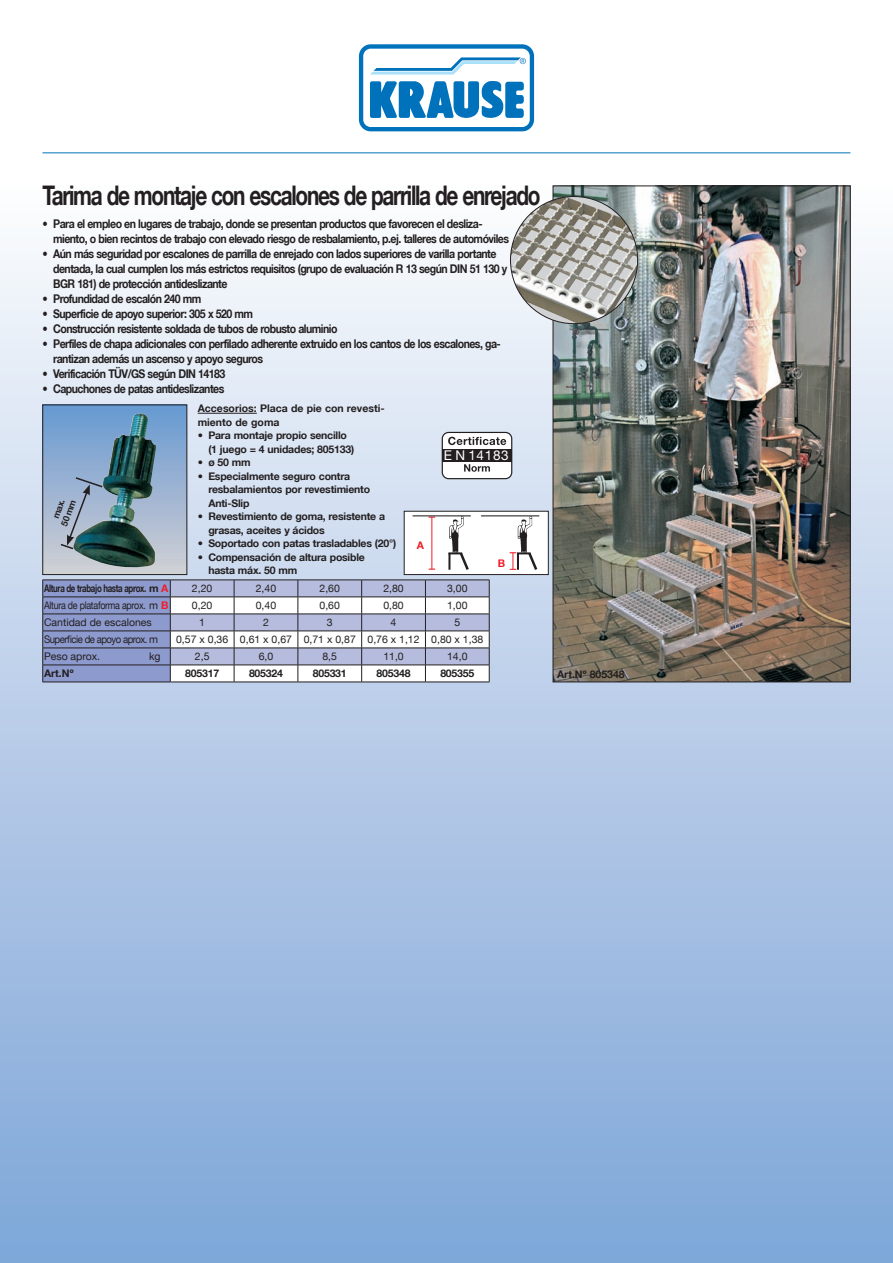
<style>
.page{position:relative;width:893px;height:1263px;background:#fff}
.page>*{position:absolute;margin:0;border:0;box-sizing:border-box;transform-origin:0 0}
.t1{font:700 27px "Helvetica Neue LT";letter-spacing:-.06em;color:#231f20;scale:.77 1}
.t2{font:13.5px "Helvetica Neue LT";letter-spacing:.05em;color:#fff}
.t3{font:700 12px/15px "Helvetica Neue LT";letter-spacing:-.05em;color:#231f20;scale:.88 1}
.t4{font:700 10.5px/13.5px "Helvetica Neue LT";letter-spacing:-.02em;color:#231f20}
.t5{font:10.5px "Helvetica Neue LT";color:#231f20}
.t6{font:700 10.5px/13.5px "Helvetica Neue LT";color:#231f20}
.t7{font:700 10.5px "Helvetica Neue LT";letter-spacing:-.04em;color:#231f20;scale:.75 1}
.t8{font:10.5px "Helvetica Neue LT";letter-spacing:-.03em;color:#231f20;scale:.85 1}
.t9{font:10.5px "Helvetica Neue LT";letter-spacing:-.05em;color:#231f20;scale:.91 1}
.t10{font:700 10.5px "Helvetica Neue LT";color:#ee1c28}
.t11{font:700 9px/10.5px "Helvetica Neue LT";color:#231f20;text-align:center}
.s1{color:#ee1c28}
.s2{font-weight:700;color:#ee1c28}
</style>
<div class="page">
<div style="left:0;top:185px;width:893px;height:1078px;background:linear-gradient(to bottom,#f7f7f9,#7ca4d7)"></div>
<hr style="left:43px;top:153px;width:807px;height:1px;background:#0072bc">
<svg style="left:357px;top:43px;width:179px;height:90px"></svg>
<svg style="left:359px;top:44px;width:175px;height:87px"></svg>
<img style="left:555px;top:188px;width:293px;height:492px">
<img style="left:510px;top:197px;width:128px;height:127px">
<div style="left:404px;top:511px;width:144px;height:63px;background:#fff"></div>
<hr style="left:481px;top:515px;width:58px;height:1px;background:#231f20">
<svg style="left:510px;top:516px;width:29px;height:54px"></svg>
<hr style="left:431px;top:517px;width:1px;height:52px;background:#ee1d23">
<hr style="left:413px;top:515px;width:58px;height:1px;background:#231f20">
<svg style="left:448px;top:516px;width:23px;height:54px"></svg>
<div style="left:404px;top:511px;width:145px;height:64px;border:1px solid #231f20"></div>
<div style="left:43px;top:405px;width:144px;height:169px;background:linear-gradient(to bottom,#6798d1,#d1d0d4)"></div>
<img style="left:74px;top:413px;width:82px;height:156px">
<div style="left:442px;top:432px;width:70px;height:47px;background:#fff;border-radius:6px"></div>
<div style="left:442px;top:432px;width:70px;height:47px;border:1px solid #231f20;border-radius:6px"></div>
<div style="left:442px;top:449px;width:70px;height:13px;background:#231f20"></div>
<svg style="left:464px;top:464px;width:26px;height:8px"></svg>
<svg style="left:448px;top:437px;width:58px;height:8px"></svg>
<hr style="left:43px;top:682px;width:127px;height:1px;background:#231f20">
<hr style="left:170px;top:682px;width:64px;height:1px;background:#231f20">
<hr style="left:234px;top:682px;width:64px;height:1px;background:#231f20">
<hr style="left:298px;top:682px;width:64px;height:1px;background:#231f20">
<hr style="left:362px;top:682px;width:63px;height:1px;background:#231f20">
<hr style="left:425px;top:682px;width:64px;height:1px;background:#231f20">
<svg style="left:42px;top:580px;width:448px;height:102px"></svg>
<hr style="left:170px;top:597px;width:64px;height:1px;background:#231f20">
<hr style="left:234px;top:597px;width:64px;height:1px;background:#231f20">
<hr style="left:298px;top:597px;width:64px;height:1px;background:#231f20">
<hr style="left:362px;top:597px;width:63px;height:1px;background:#231f20">
<hr style="left:425px;top:597px;width:64px;height:1px;background:#231f20">
<hr style="left:198px;top:413px;width:59px;height:1px;background:#231f20">
<svg style="left:59px;top:476px;width:45px;height:74px;background:#849bae"></svg>
<h1 class="t1" style="left:43px;top:179px;width:648px">Tarima de montaje con escalones de parrilla de enrejado</h1>
<p class="t3" style="left:53px;top:216px;width:520px;text-indent:-11px">• Para el empleo en lugares de trabajo, donde se presentan productos que favorecen el desliza&shy;miento, o bien recintos de trabajo con elevado riesgo de resbalamiento, p.ej. talleres de automóviles</p>
<p class="t3" style="left:53px;top:246px;width:518px;text-indent:-11px">• Aún más seguridad por escalones de parrilla de enrejado con lados superiores de varilla portante dentada, la cual cumplen los más estrictos requisitos (grupo de evaluación R 13 según DIN 51 130 y<br>BGR 181) de protección antideslizante</p>
<p class="t3" style="left:43px;top:291px;width:182px">• Profundidad de escalón 240 mm</p>
<p class="t3" style="left:43px;top:306px;width:241px">• Superficie de apoyo superior: 305 x 520 mm</p>
<p class="t3" style="left:43px;top:321px;width:337px">• Construcción resistente soldada de tubos de robusto aluminio</p>
<p class="t3" style="left:53px;top:336px;width:510px;text-indent:-11px">• Perfiles de chapa adicionales con perfilado adherente extruido en los cantos de los escalones, ga&shy;rantizan además un ascenso y apoyo seguros</p>
<p class="t3" style="left:43px;top:366px;width:209px">• Verificación TÜV/GS según DIN 14183</p>
<p class="t3" style="left:43px;top:381px;width:208px">• Capuchones de patas antideslizantes</p>
<p class="t11" style="left:49px;top:520px;width:29px;rotate:-70deg">max.<br>50 mm</p>
<p class="t6" style="left:198px;top:401px;width:188px">Accesorios: Placa de pie con revesti&shy;miento de goma</p>
<p class="t4" style="left:208px;top:428px;width:147px;text-indent:-11px">• Para montaje propio sencillo (1 juego = 4 unidades; 805133)</p>
<p class="t4" style="left:198px;top:455px;width:54px">• ø 50 mm</p>
<p class="t4" style="left:208px;top:469px;width:163px;text-indent:-11px">• Especialmente seguro contra resbalamientos por revestimiento<br>Anti-Slip</p>
<p class="t4" style="left:208px;top:509px;width:178px;text-indent:-11px">• Revestimiento de goma, resistente a grasas, aceites y ácidos</p>
<p class="t4" style="left:198px;top:536px;width:200px">• Soportado con patas trasladables (20°)</p>
<p class="t4" style="left:208px;top:550px;width:158px;text-indent:-11px">• Compensación de altura posible hasta máx. 50 mm</p>
<p class="t2" style="left:444px;top:447px;width:66px">E N 14183</p>
<p class="t10" style="left:417px;top:539px;width:9px">A</p>
<p class="t10" style="left:498px;top:556px;width:9px">B</p>
<p class="t7" style="left:44px;top:582px;width:167px">Altura de trabajo hasta aprox. m <span class="s1">A</span></p>
<p class="t5" style="left:192px;top:582px;width:22px">2,20</p>
<p class="t5" style="left:256px;top:582px;width:22px">2,40</p>
<p class="t5" style="left:320px;top:582px;width:22px">2,60</p>
<p class="t5" style="left:383px;top:582px;width:22px">2,80</p>
<p class="t5" style="left:447px;top:582px;width:22px">3,00</p>
<p class="t8" style="left:44px;top:599px;width:148px">Altura de plataforma aprox. m <span class="s2">B</span></p>
<p class="t5" style="left:192px;top:599px;width:22px">0,20</p>
<p class="t5" style="left:256px;top:599px;width:22px">0,40</p>
<p class="t5" style="left:320px;top:599px;width:22px">0,60</p>
<p class="t5" style="left:383px;top:599px;width:22px">0,80</p>
<p class="t5" style="left:447px;top:599px;width:22px">1,00</p>
<p class="t5" style="left:44px;top:616px;width:109px">Cantidad de escalones</p>
<p class="t5" style="left:199px;top:616px;width:7px">1</p>
<p class="t5" style="left:263px;top:616px;width:7px">2</p>
<p class="t5" style="left:327px;top:616px;width:7px">3</p>
<p class="t5" style="left:391px;top:616px;width:7px">4</p>
<p class="t5" style="left:454px;top:616px;width:7px">5</p>
<p class="t9" style="left:44px;top:633px;width:127px">Superficie de apoyo aprox. m</p>
<p class="t5" style="left:176px;top:633px;width:309px">0,57 x 0,36 0,61 x 0,67 0,71 x 0,87 0,76 x 1,12 0,80 x 1,38</p>
<p class="t5" style="left:44px;top:650px;width:58px">Peso aprox.</p>
<p class="t5" style="left:149px;top:650px;width:13px">kg</p>
<p class="t5" style="left:195px;top:650px;width:16px">2,5</p>
<p class="t5" style="left:259px;top:650px;width:16px">6,0</p>
<p class="t5" style="left:322px;top:650px;width:16px">8,5</p>
<p class="t5" style="left:383px;top:650px;width:22px">11,0</p>
<p class="t5" style="left:447px;top:650px;width:22px">14,0</p>
<p class="t4" style="left:44px;top:666px;width:31px">Art.Nº</p>
<p class="t4" style="left:185px;top:666px;width:35px">805317</p>
<p class="t4" style="left:249px;top:666px;width:35px">805324</p>
<p class="t4" style="left:313px;top:666px;width:35px">805331</p>
<p class="t4" style="left:377px;top:666px;width:35px">805348</p>
<p class="t4" style="left:440px;top:666px;width:35px">805355</p>
<p class="t6" style="left:557px;top:667px;width:69px">Art.Nº 805348</p>
</div>
